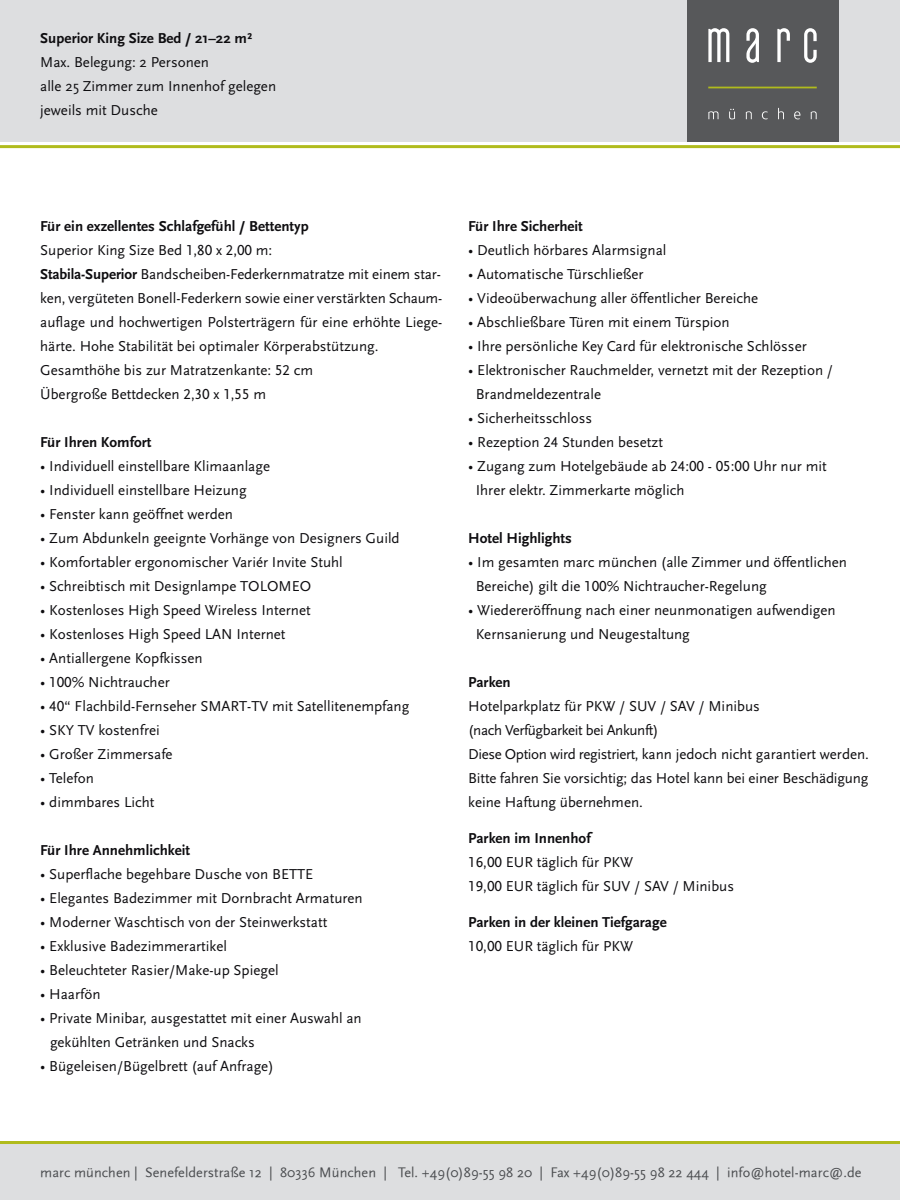
<style>
.page{position:relative;width:900px;height:1200px;background:#fff}
.page>*{position:absolute;margin:0;border:0;box-sizing:border-box;transform-origin:0 0}
.t1{font:15px/24px "Scala Sans Regular LF";color:#0e0d10}
.t2{font:700 15px "Scala Sans OT";color:#0e0d10}
.t3{font:15px "Scala Sans Bold LF";color:#0e0d10}
.t4{font:15px/24px "Scala Sans OT";color:#0e0d10}
.t5{font:14.25px "Scala Sans";letter-spacing:.005em;color:#494b4e}
.s1{font-family:"Scala Sans OT";font-weight:700}
</style>
<div class="page">
<div style="left:0;top:1143px;width:900px;height:57px;background:#dddee0"></div>
<div style="left:0;top:0;width:900px;height:142px;background:#dddee0"></div>
<hr style="left:0;top:145px;width:900px;height:3px;background:#b0bb1d">
<div style="left:687px;top:0;width:152px;height:142px;background:#57585a"></div>
<hr style="left:708px;top:87px;width:109px;height:1px;background:#b0bb1d">
<svg style="left:708px;top:28px;width:109px;height:35px"></svg>
<svg style="left:708px;top:108px;width:109px;height:11px"></svg>
<hr style="left:0;top:1141px;width:900px;height:3px;background:#b0bb1d">
<p class="t2" style="left:40px;top:30px;width:213px">Superior King Size Bed / 21–22 m²</p>
<p class="t4" style="left:40px;top:51px;width:237px">Max. Belegung: 2 Personen<br>alle 25 Zimmer zum Innenhof gelegen jeweils mit Dusche</p>
<p class="t3" style="left:40px;top:218px;width:270px">Für ein exzellentes Schlafgefühl / Bettentyp</p>
<p class="t1" style="left:40px;top:238px;width:403px">Superior King Size Bed 1,80 x 2,00 m:<br><span class="s1">Stabila-Superior</span> Bandscheiben-Federkernmatratze mit einem star&shy;ken, vergüteten Bonell-Federkern sowie einer verstärkten Schaum&shy;auflage und hochwertigen Polsterträgern für eine erhöhte Liege&shy;härte. Hohe Stabilität bei optimaler Körperabstützung.<br>Gesamthöhe bis zur Matratzenkante: 52 cm<br>Übergroße Bettdecken 2,30 x 1,55 m</p>
<p class="t3" style="left:40px;top:434px;width:113px">Für Ihren Komfort</p>
<p class="t1" style="left:40px;top:454px;width:231px">• Individuell einstellbare Klimaanlage</p>
<p class="t1" style="left:40px;top:478px;width:208px">• Individuell einstellbare Heizung</p>
<p class="t1" style="left:40px;top:502px;width:194px">• Fenster kann geöffnet werden</p>
<p class="t1" style="left:40px;top:526px;width:361px">• Zum Abdunkeln geeignte Vorhänge von Designers Guild</p>
<p class="t1" style="left:40px;top:550px;width:304px">• Komfortabler ergonomischer Variér Invite Stuhl</p>
<p class="t1" style="left:40px;top:574px;width:273px">• Schreibtisch mit Designlampe TOLOMEO</p>
<p class="t1" style="left:40px;top:598px;width:272px">• Kostenloses High Speed Wireless Internet</p>
<p class="t1" style="left:40px;top:622px;width:247px">• Kostenloses High Speed LAN Internet</p>
<p class="t1" style="left:40px;top:646px;width:164px">• Antiallergene Kopfkissen</p>
<p class="t1" style="left:40px;top:670px;width:131px">• 100% Nichtraucher</p>
<p class="t1" style="left:40px;top:694px;width:371px">• 40“ Flachbild-Fernseher SMART-TV mit Satellitenempfang</p>
<p class="t1" style="left:40px;top:718px;width:121px">• SKY TV kostenfrei</p>
<p class="t1" style="left:40px;top:742px;width:134px">• Großer Zimmersafe</p>
<p class="t1" style="left:40px;top:766px;width:55px">• Telefon</p>
<p class="t1" style="left:40px;top:790px;width:116px">• dimmbares Licht</p>
<p class="t3" style="left:40px;top:842px;width:152px">Für Ihre Annehmlichkeit</p>
<p class="t1" style="left:40px;top:862px;width:275px">• Superflache begehbare Dusche von BETTE</p>
<p class="t1" style="left:40px;top:886px;width:324px">• Elegantes Badezimmer mit Dornbracht Armaturen</p>
<p class="t1" style="left:40px;top:910px;width:289px">• Moderner Waschtisch von der Steinwerkstatt</p>
<p class="t1" style="left:40px;top:934px;width:188px">• Exklusive Badezimmerartikel</p>
<p class="t1" style="left:40px;top:958px;width:240px">• Beleuchteter Rasier/Make-up Spiegel</p>
<p class="t1" style="left:40px;top:982px;width:62px">• Haarfön</p>
<p class="t1" style="left:50px;top:1006px;width:313px;text-indent:-10px">• Private Minibar, ausgestattet mit einer Auswahl an gekühlten Getränken und Snacks</p>
<p class="t1" style="left:40px;top:1054px;width:235px">• Bügeleisen/Bügelbrett (auf Anfrage)</p>
<p class="t3" style="left:468px;top:218px;width:116px">Für Ihre Sicherheit</p>
<p class="t1" style="left:468px;top:238px;width:200px">• Deutlich hörbares Alarmsignal</p>
<p class="t1" style="left:468px;top:262px;width:177px">• Automatische Türschließer</p>
<p class="t1" style="left:468px;top:286px;width:291px">• Videoüberwachung aller öffentlicher Bereiche</p>
<p class="t1" style="left:468px;top:310px;width:263px">• Abschließbare Türen mit einem Türspion</p>
<p class="t1" style="left:468px;top:334px;width:340px">• Ihre persönliche Key Card für elektronische Schlösser</p>
<p class="t1" style="left:476px;top:358px;width:359px;text-indent:-8px">• Elektronischer Rauchmelder, vernetzt mit der Rezeption /<br>Brandmeldezentrale</p>
<p class="t1" style="left:468px;top:406px;width:126px">• Sicherheitsschloss</p>
<p class="t1" style="left:468px;top:430px;width:196px">• Rezeption 24 Stunden besetzt</p>
<p class="t1" style="left:476px;top:454px;width:353px;text-indent:-8px">• Zugang zum Hotelgebäude ab 24:00 - 05:00 Uhr nur mit<br>Ihrer elektr. Zimmerkarte möglich</p>
<p class="t2" style="left:468px;top:530px;width:105px">Hotel Highlights</p>
<p class="t1" style="left:476px;top:550px;width:373px;text-indent:-8px">• Im gesamten marc münchen (alle Zimmer und öffentlichen<br>Bereiche) gilt die 100% Nichtraucher-Regelung</p>
<p class="t1" style="left:476px;top:598px;width:362px;text-indent:-8px">• Wiedereröffnung nach einer neunmonatigen aufwendigen<br>Kernsanierung und Neugestaltung</p>
<p class="t2" style="left:468px;top:674px;width:44px">Parken</p>
<p class="t1" style="left:468px;top:694px;width:402px">Hotelparkplatz für PKW / SUV / SAV / Minibus<br>(nach Verfügbarkeit bei Ankunft)<br>Diese Option wird registriert, kann jedoch nicht garantiert werden.<br>Bitte fahren Sie vorsichtig; das Hotel kann bei einer Beschädigung keine Haftung übernehmen.</p>
<p class="t2" style="left:468px;top:830px;width:124px">Parken im Innenhof</p>
<p class="t1" style="left:468px;top:850px;width:267px">16,00 EUR täglich für PKW<br>19,00 EUR täglich für SUV / SAV / Minibus</p>
<p class="t2" style="left:468px;top:914px;width:200px">Parken in der kleinen Tiefgarage</p>
<p class="t1" style="left:468px;top:934px;width:166px">10,00 EUR täglich für PKW</p>
<p class="t5" style="left:40px;top:1164px;width:823px">marc münchen | Senefelderstraße 12 | 80336 München | Tel. +49(0)89-55 98 20 | Fax +49(0)89-55 98 22 444 | info@hotel-marc@.de</p>
</div>
